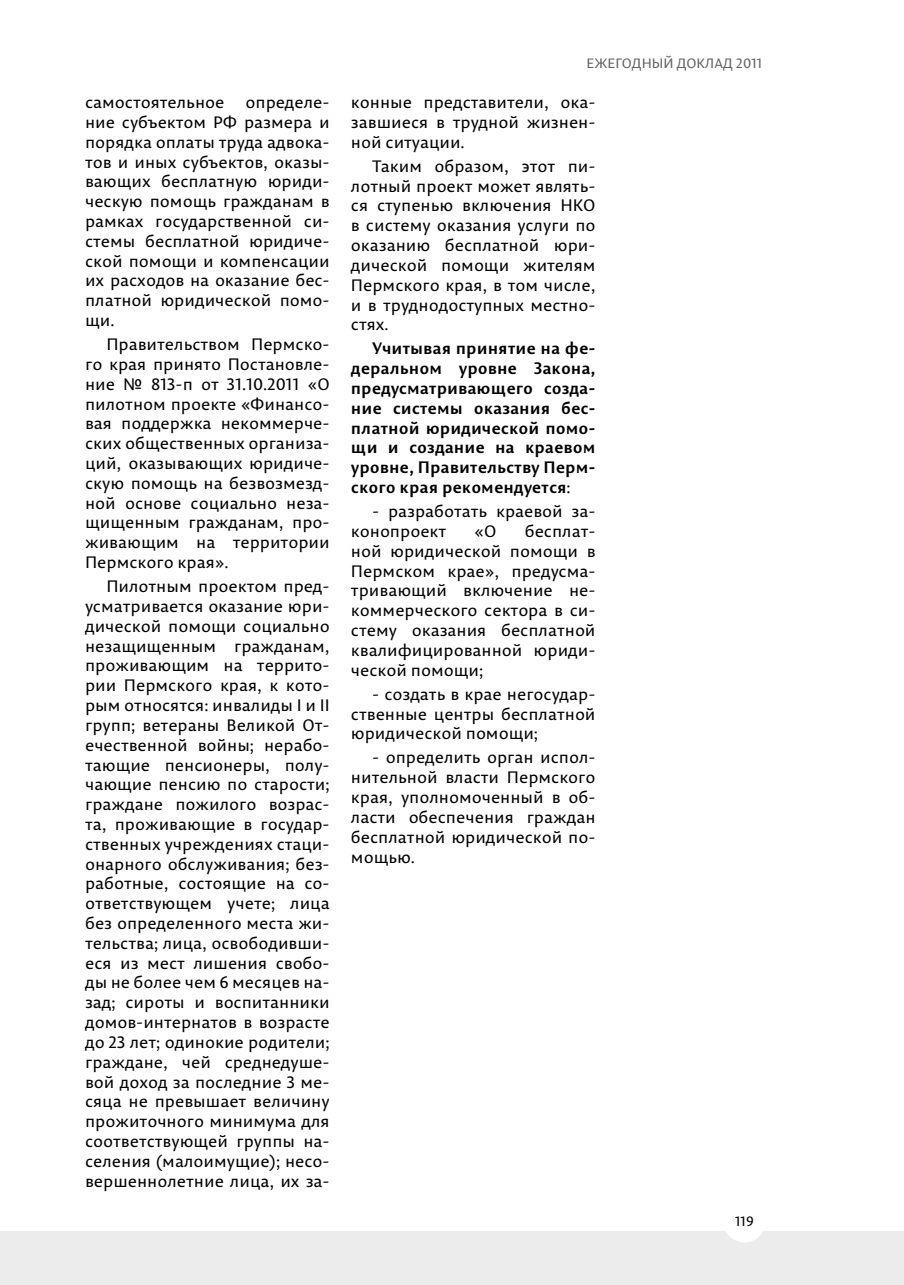
<style>
.page{position:relative;width:904px;height:1285px;background:#fff}
.page>*{position:absolute;margin:0;border:0;box-sizing:border-box;transform-origin:0 0}
.t1{font:16.5px/19.8px "Permian Sans Typeface";color:#000;text-align:justify}
.t2{font:700 16.5px/19.8px "Permian Sans Typeface";color:#000;text-align:justify}
.t3{font:13.5px "Permian Sans Typeface";color:#636363}
.t4{font:13.5px "Permian Sans Typeface";color:#000}
.s1{font-weight:400}
</style>
<div class="page">
<div style="left:0;top:1231px;width:904px;height:53px;background:#ececec"></div>
<div style="left:723px;top:1199px;width:42px;height:43px;background:#fff;border-radius:50%"></div>
<p class="t1" style="left:85px;top:92px;width:246px;text-indent:160px">определе&shy;ние субъектом РФ размера и порядка оплаты труда адвока&shy;тов и иных субъектов, оказы&shy;вающих бесплатную юриди&shy;ческую помощь гражданам в рамках государственной си&shy;стемы бесплатной юридиче&shy;ской помощи и компенсации их расходов на оказание бес&shy;платной юридической помо&shy;щи.</p>
<p class="t1" style="left:85px;top:334px;width:246px;text-indent:21px">Правительством Пермско&shy;го края принято Постановле&shy;ние № 813-п от 31.10.2011 «О пилотном проекте «Финансо&shy;вая поддержка некоммерче&shy;ских общественных организа&shy;ций, оказывающих юридиче&shy;скую помощь на безвозмезд&shy;ной основе социально неза&shy;щищенным гражданам, про&shy;живающим на территории Пермского края».</p>
<p class="t1" style="left:85px;top:576px;width:246px;text-indent:21px">Пилотным проектом пред&shy;усматривается оказание юри&shy;дической помощи социально незащищенным гражданам, проживающим на террито&shy;рии Пермского края, к кото&shy;рым относятся: инвалиды I и II групп; ветераны Великой От&shy;ечественной войны; нерабо&shy;тающие пенсионеры, полу&shy;чающие пенсию по старости; граждане пожилого возрас&shy;та, проживающие в государ&shy;ственных учреждениях стаци&shy;онарного обслуживания; без&shy;работные, состоящие на со&shy;ответствующем учете; лица без определенного места жи&shy;тельства; лица, освободивши&shy;еся из мест лишения свобо&shy;ды не более чем 6 месяцев на&shy;зад; сироты и воспитанники домов-интернатов в возрасте до 23 лет; одинокие родители; граждане, чей среднедуше&shy;вой доход за последние 3 ме&shy;сяца не превышает величину прожиточного минимума для соответствующей группы на&shy;селения (малоимущие); несо&shy;вершеннолетние лица, их за-</p>
<p class="t1" style="left:85px;top:92px;width:141px">самостоятельное</p>
<p class="t3" style="left:586px;top:52px;width:177px">ЕЖЕГОДНЫЙ ДОКЛАД 2011</p>
<p class="t1" style="left:351px;top:92px;width:246px">конные представители, ока&shy;завшиеся в трудной жизнен&shy;ной ситуации.</p>
<p class="t1" style="left:351px;top:156px;width:246px;text-indent:21px">Таким образом, этот пи&shy;лотный проект может являть&shy;ся ступенью включения НКО в систему оказания услуги по оказанию бесплатной юри&shy;дической помощи жителям Пермского края, в том числе, и в труднодоступных местно&shy;стях.</p>
<p class="t2" style="left:351px;top:337px;width:246px;text-indent:21px">Учитывая принятие на фе&shy;деральном уровне Закона, предусматривающего созда&shy;ние системы оказания бес&shy;платной юридической помо&shy;щи и создание на краевом уровне, Правительству Перм&shy;ского края рекомендуется<span class="s1">:</span></p>
<p class="t1" style="left:351px;top:501px;width:246px;text-indent:21px">- разработать краевой за&shy;конопроект</p>
<p class="t1" style="left:351px;top:520px;width:246px;text-indent:174px">бесплат&shy;ной юридической помощи в Пермском крае», предусма&shy;тривающий включение не&shy;коммерческого сектора в си&shy;стему оказания бесплатной квалифицированной юриди&shy;ческой помощи;</p>
<p class="t1" style="left:351px;top:683px;width:246px;text-indent:21px">- создать в крае негосудар&shy;ственные центры бесплатной юридической помощи;</p>
<p class="t1" style="left:351px;top:747px;width:246px;text-indent:21px">- определить орган испол&shy;нительной власти Пермского края, уполномоченный в об&shy;ласти обеспечения граждан бесплатной юридической по&shy;мощью.</p>
<p class="t1" style="left:474px;top:520px;width:23px">«О</p>
<p class="t4" style="left:735px;top:1210px;width:20px">119</p>
</div>
